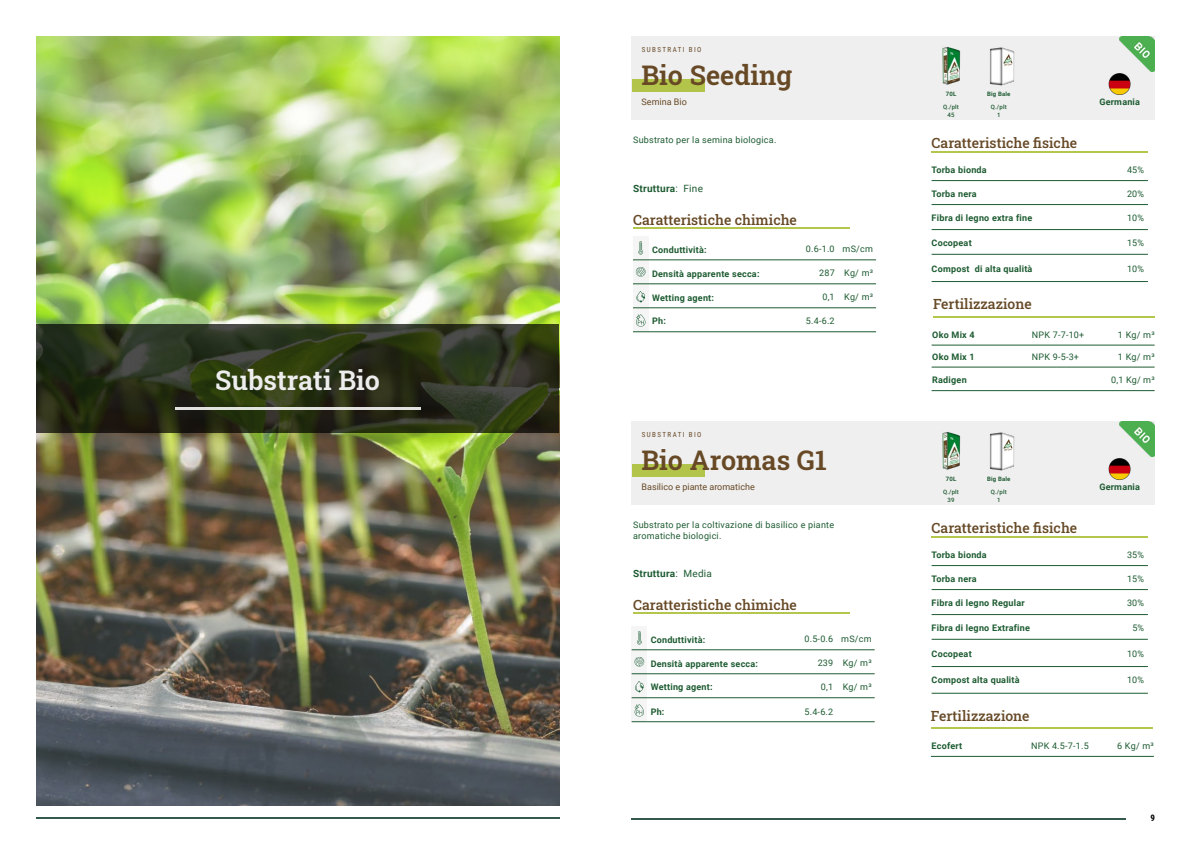
<style>
.page{position:relative;width:1191px;height:842px;background:#fff}
.page>*{position:absolute;margin:0;border:0;box-sizing:border-box;transform-origin:0 0}
.t1{font:600 27px "Roboto Slab";color:#674926}
.t2{font:600 27px "Roboto Slab";color:#ededed}
.t3{font:14px "Roboto Slab";color:#674926}
.t4{font:700 10px "Roboto";letter-spacing:.025em;color:#1d5b31}
.t5{font:10px "Roboto";letter-spacing:.025em;color:#1d5b31}
.t6{font:700 9px "Roboto";letter-spacing:.025em;color:#1d5b31}
.t7{font:9px/11px "Roboto";letter-spacing:.025em;color:#1d5b31}
.t8{font:9px "Roboto";color:#674926}
.t9{font:700 9px "Roboto Condensed";color:#000}
.t10{font:7px "Roboto Condensed";letter-spacing:.205em;color:#674926}
.t11{font:500 6px/8px "Roboto";letter-spacing:.025em;color:#1d5b31;text-align:center}
.t12{font:700 6px "Roboto";letter-spacing:.025em;color:#1d5b31}
.s1{font-weight:400}
</style>
<div class="page">
<hr style="left:631px;top:818px;width:494px;height:2px;background:#14402f">
<hr style="left:36px;top:818px;width:523px;height:1px;background:#14402f">
<img style="left:36px;top:36px;width:523px;height:770px">
<svg style="left:36px;top:324px;width:523px;height:108px;background:#2b321a"></svg>
<hr style="left:175px;top:407px;width:246px;height:3px;background:#fff">
<div style="left:633px;top:236px;width:15px;height:96px;background:#f5f5f5"></div>
<div style="left:631px;top:36px;width:524px;height:84px;background:#ededed"></div>
<div style="left:631px;top:421px;width:524px;height:84px;background:#ededed"></div>
<div style="left:631px;top:79px;width:73px;height:13px;background:#b3c44a"></div>
<div style="left:631px;top:464px;width:73px;height:13px;background:#b3c44a"></div>
<hr style="left:931px;top:151px;width:216px;height:1px;background:#aabe31">
<hr style="left:931px;top:535px;width:216px;height:2px;background:#aabe31">
<hr style="left:933px;top:316px;width:221px;height:2px;background:#aabe31">
<hr style="left:931px;top:727px;width:221px;height:2px;background:#aabe31">
<svg style="left:636px;top:291px;width:9px;height:12px"></svg>
<svg style="left:636px;top:314px;width:9px;height:13px"></svg>
<svg style="left:638px;top:241px;width:5px;height:14px"></svg>
<hr style="left:633px;top:308px;width:243px;height:1px;background:#1d5b31">
<hr style="left:633px;top:260px;width:243px;height:1px;background:#1d5b31">
<hr style="left:633px;top:332px;width:243px;height:1px;background:#1d5b31">
<hr style="left:633px;top:284px;width:243px;height:1px;background:#1d5b31">
<svg style="left:636px;top:267px;width:9px;height:10px"></svg>
<hr style="left:931px;top:180px;width:216px;height:1px;background:#1d5b31">
<hr style="left:931px;top:565px;width:216px;height:1px;background:#1d5b31">
<hr style="left:931px;top:204px;width:216px;height:1px;background:#1d5b31">
<hr style="left:931px;top:589px;width:216px;height:1px;background:#1d5b31">
<hr style="left:931px;top:229px;width:216px;height:1px;background:#1d5b31">
<hr style="left:931px;top:614px;width:216px;height:1px;background:#1d5b31">
<hr style="left:931px;top:254px;width:216px;height:1px;background:#1d5b31">
<hr style="left:931px;top:639px;width:216px;height:1px;background:#1d5b31">
<hr style="left:931px;top:281px;width:216px;height:1px;background:#1d5b31">
<hr style="left:931px;top:666px;width:216px;height:1px;background:#1d5b31">
<hr style="left:931px;top:693px;width:216px;height:1px;background:#1d5b31">
<hr style="left:931px;top:345px;width:223px;height:1px;background:#1d5b31">
<hr style="left:931px;top:756px;width:222px;height:1px;background:#1d5b31">
<hr style="left:931px;top:367px;width:223px;height:1px;background:#1d5b31">
<hr style="left:931px;top:390px;width:223px;height:1px;background:#1d5b31">
<img style="left:942px;top:47px;width:19px;height:38px">
<img style="left:942px;top:432px;width:19px;height:38px">
<img style="left:990px;top:47px;width:25px;height:39px">
<img style="left:990px;top:432px;width:25px;height:38px">
<hr style="left:633px;top:227px;width:216px;height:2px;background:#aabe31">
<hr style="left:633px;top:612px;width:216px;height:2px;background:#aabe31">
<img style="left:1108px;top:73px;width:23px;height:22px">
<img style="left:1108px;top:458px;width:23px;height:22px">
<img style="left:1119px;top:36px;width:35px;height:36px">
<img style="left:1119px;top:421px;width:35px;height:35px">
<div style="left:631px;top:626px;width:16px;height:96px;background:#f5f5f5"></div>
<svg style="left:635px;top:681px;width:8px;height:11px"></svg>
<svg style="left:634px;top:704px;width:10px;height:12px"></svg>
<svg style="left:637px;top:631px;width:4px;height:13px"></svg>
<hr style="left:631px;top:697px;width:243px;height:1px;background:#1d5b31">
<hr style="left:631px;top:650px;width:243px;height:1px;background:#1d5b31">
<hr style="left:631px;top:721px;width:243px;height:1px;background:#1d5b31">
<hr style="left:631px;top:674px;width:243px;height:1px;background:#1d5b31">
<svg style="left:634px;top:657px;width:10px;height:10px"></svg>
<h1 class="t2" style="left:215px;top:362px;width:166px">Substrati Bio</h1>
<p class="t10" style="left:642px;top:45px;width:61px">SUBSTRATI BIO</p>
<h1 class="t1" style="left:641px;top:57px;width:152px">Bio Seeding</h1>
<p class="t8" style="left:641px;top:95px;width:47px">Semina Bio</p>
<p class="t7" style="left:633px;top:133px;width:145px">Substrato per la semina biologica.</p>
<p class="t4" style="left:633px;top:182px;width:46px">Struttura<span class="s1">:</span></p>
<p class="t5" style="left:683px;top:182px;width:21px">Fine</p>
<h2 class="t3" style="left:633px;top:210px;width:165px">Caratteristiche chimiche</h2>
<p class="t6" style="left:652px;top:243px;width:56px">Conduttività:</p>
<p class="t6" style="left:652px;top:267px;width:109px">Densità apparente secca:</p>
<p class="t6" style="left:652px;top:291px;width:64px">Wetting agent:</p>
<p class="t6" style="left:652px;top:314px;width:15px">Ph:</p>
<p class="t7" style="left:806px;top:243px;width:30px">0.6-1.0</p>
<p class="t7" style="left:819px;top:267px;width:17px">287</p>
<p class="t7" style="left:822px;top:291px;width:14px">0,1</p>
<p class="t7" style="left:806px;top:315px;width:30px">5.4-6.2</p>
<p class="t7" style="left:842px;top:243px;width:32px">mS/cm</p>
<p class="t7" style="left:844px;top:267px;width:30px">Kg/ m³</p>
<p class="t7" style="left:844px;top:291px;width:30px">Kg/ m³</p>
<p class="t10" style="left:642px;top:430px;width:61px">SUBSTRATI BIO</p>
<h1 class="t1" style="left:641px;top:442px;width:187px">Bio Aromas G1</h1>
<p class="t8" style="left:641px;top:480px;width:115px">Basilico e piante aromatiche</p>
<p class="t7" style="left:633px;top:518px;width:202px">Substrato per la coltivazione di basilico e piante aromatiche biologici.</p>
<p class="t5" style="left:683px;top:567px;width:30px">Media</p>
<p class="t4" style="left:633px;top:567px;width:46px">Struttura<span class="s1">:</span></p>
<h2 class="t3" style="left:633px;top:595px;width:165px">Caratteristiche chimiche</h2>
<p class="t6" style="left:650px;top:633px;width:56px">Conduttività:</p>
<p class="t6" style="left:650px;top:657px;width:109px">Densità apparente secca:</p>
<p class="t6" style="left:650px;top:681px;width:64px">Wetting agent:</p>
<p class="t6" style="left:650px;top:706px;width:15px">Ph:</p>
<p class="t7" style="left:804px;top:633px;width:30px">0.5-0.6</p>
<p class="t7" style="left:817px;top:657px;width:17px">239</p>
<p class="t7" style="left:821px;top:681px;width:14px">0,1</p>
<p class="t7" style="left:804px;top:706px;width:30px">5.4-6.2</p>
<p class="t7" style="left:841px;top:633px;width:32px">mS/cm</p>
<p class="t7" style="left:842px;top:657px;width:30px">Kg/ m³</p>
<p class="t7" style="left:842px;top:681px;width:30px">Kg/ m³</p>
<p class="t12" style="left:945px;top:90px;width:12px">70L</p>
<p class="t11" style="left:943px;top:103px;width:17px">Q./plt<br>45</p>
<p class="t12" style="left:987px;top:90px;width:25px">Big Bale</p>
<p class="t11" style="left:991px;top:103px;width:17px">Q./plt<br>1</p>
<p class="t6" style="left:1099px;top:96px;width:42px">Germania</p>
<h2 class="t3" style="left:931px;top:133px;width:147px">Caratteristiche fisiche</h2>
<p class="t6" style="left:931px;top:164px;width:57px">Torba bionda</p>
<p class="t7" style="left:1127px;top:164px;width:19px">45%</p>
<p class="t6" style="left:931px;top:188px;width:47px">Torba nera</p>
<p class="t7" style="left:1127px;top:188px;width:19px">20%</p>
<p class="t6" style="left:931px;top:212px;width:102px">Fibra di legno extra fine</p>
<p class="t7" style="left:1127px;top:212px;width:19px">10%</p>
<p class="t6" style="left:931px;top:236px;width:42px">Cocopeat</p>
<p class="t7" style="left:1127px;top:237px;width:19px">15%</p>
<p class="t6" style="left:931px;top:262px;width:102px">Compost di alta qualità</p>
<p class="t7" style="left:1127px;top:263px;width:19px">10%</p>
<h2 class="t3" style="left:933px;top:294px;width:100px">Fertilizzazione</h2>
<p class="t6" style="left:932px;top:328px;width:44px">Oko Mix 4</p>
<p class="t7" style="left:1031px;top:328px;width:54px">NPK 7-7-10+</p>
<p class="t7" style="left:1118px;top:328px;width:38px">1 Kg/ m³</p>
<p class="t6" style="left:932px;top:350px;width:44px">Oko Mix 1</p>
<p class="t6" style="left:932px;top:374px;width:36px">Radigen</p>
<p class="t7" style="left:1031px;top:350px;width:49px">NPK 9-5-3+</p>
<p class="t7" style="left:1118px;top:350px;width:38px">1 Kg/ m³</p>
<p class="t7" style="left:1111px;top:374px;width:45px">0,1 Kg/ m³</p>
<p class="t12" style="left:945px;top:475px;width:12px">70L</p>
<p class="t11" style="left:943px;top:488px;width:17px">Q./plt<br>39</p>
<p class="t12" style="left:987px;top:475px;width:25px">Big Bale</p>
<p class="t11" style="left:991px;top:488px;width:17px">Q./plt<br>1</p>
<h2 class="t3" style="left:931px;top:518px;width:147px">Caratteristiche fisiche</h2>
<p class="t6" style="left:931px;top:549px;width:57px">Torba bionda</p>
<p class="t6" style="left:931px;top:573px;width:47px">Torba nera</p>
<p class="t6" style="left:931px;top:597px;width:95px">Fibra di legno Regular</p>
<p class="t6" style="left:931px;top:621px;width:100px">Fibra di legno Extrafine</p>
<p class="t6" style="left:931px;top:647px;width:42px">Cocopeat</p>
<p class="t6" style="left:931px;top:674px;width:90px">Compost alta qualità</p>
<h2 class="t3" style="left:931px;top:706px;width:100px">Fertilizzazione</h2>
<p class="t6" style="left:931px;top:739px;width:32px">Ecofert</p>
<p class="t7" style="left:1031px;top:740px;width:59px">NPK 4.5-7-1.5</p>
<p class="t6" style="left:1099px;top:481px;width:42px">Germania</p>
<p class="t7" style="left:1127px;top:549px;width:19px">35%</p>
<p class="t7" style="left:1127px;top:573px;width:19px">15%</p>
<p class="t7" style="left:1127px;top:597px;width:19px">30%</p>
<p class="t7" style="left:1132px;top:622px;width:13px">5%</p>
<p class="t7" style="left:1127px;top:648px;width:19px">10%</p>
<p class="t7" style="left:1127px;top:674px;width:19px">10%</p>
<p class="t7" style="left:1117px;top:740px;width:38px">6 Kg/ m³</p>
<p class="t9" style="left:1150px;top:811px;width:6px">9</p>
</div>
